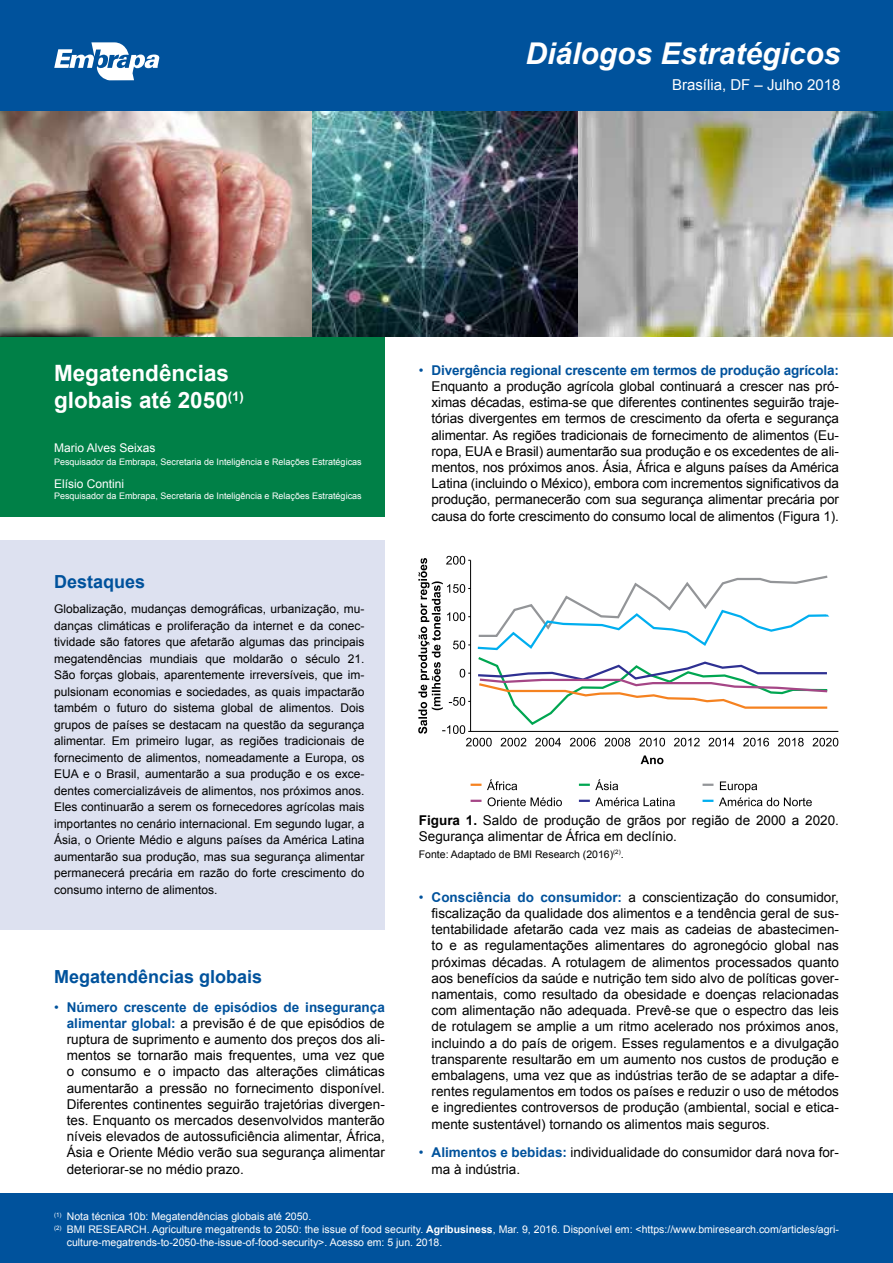
<style>
.page{position:relative;width:893px;height:1263px;background:#fff}
.page>*{position:absolute;margin:0;border:0;box-sizing:border-box;transform-origin:0 0}
.t1{font:italic 700 30px "Arial";color:#fff}
.t2{font:700 22.5px/27px "Arial";color:#fff}
.t3{font:700 18px "Arial";color:#00529c}
.t4{font:15px "Arial";color:#fff}
.t5{font:13.5px/16.2px "Arial";color:#000;text-align:justify}
.t6{font:12px/16.5px "Arial";color:#000;text-align:justify}
.t7{font:12px "Arial";color:#fff}
.t8{font:10.5px "Arial";color:#fff}
.t9{font:10.5px "Arial";color:#000}
.t10{font:9px "Arial";color:#fff}
.s1{color:#00529c}
.s2{font-weight:700;color:#00529c}
.s3{font-weight:700}
</style>
<div class="page">
<div style="left:0;top:337px;width:385px;height:180px;background:#008047"></div>
<div style="left:0;top:0;width:893px;height:111px;background:#00529c"></div>
<img style="left:0;top:111px;width:893px;height:226px">
<div style="left:0;top:540px;width:385px;height:389px;background:#dde1f0"></div>
<svg style="left:54px;top:42px;width:106px;height:38px"></svg>
<svg style="left:641px;top:755px;width:22px;height:9px"></svg>
<svg style="left:418px;top:556px;width:420px;height:190px"></svg>
<svg style="left:487px;top:779px;width:30px;height:11px"></svg>
<svg style="left:471px;top:784px;width:10px;height:2px"></svg>
<svg style="left:488px;top:797px;width:74px;height:9px"></svg>
<svg style="left:471px;top:800px;width:10px;height:2px"></svg>
<svg style="left:579px;top:779px;width:39px;height:11px"></svg>
<svg style="left:579px;top:797px;width:96px;height:9px"></svg>
<svg style="left:703px;top:784px;width:10px;height:2px"></svg>
<svg style="left:719px;top:781px;width:93px;height:25px"></svg>
<svg style="left:703px;top:800px;width:10px;height:2px"></svg>
<div style="left:0;top:1194px;width:893px;height:69px;background:#00529c"></div>
<h1 class="t1" style="left:525px;top:33px;width:317px">Diálogos Estratégicos</h1>
<p class="t4" style="left:672px;top:75px;width:170px">Brasília, DF – Julho 2018</p>
<h2 class="t2" style="left:54px;top:361px;width:191px">Megatendências globais até 2050<sup>(1)</sup></h2>
<p class="t7" style="left:54px;top:440px;width:103px">Mario Alves Seixas</p>
<p class="t10" style="left:54px;top:456px;width:309px">Pesquisador da Embrapa, Secretaria de Inteligência e Relações Estratégicas</p>
<p class="t7" style="left:54px;top:476px;width:72px">Elísio Contini</p>
<p class="t10" style="left:54px;top:490px;width:309px">Pesquisador da Embrapa, Secretaria de Inteligência e Relações Estratégicas</p>
<h3 class="t3" style="left:54px;top:570px;width:93px">Destaques</h3>
<p class="t6" style="left:54px;top:601px;width:312px">Globalização, mudanças demográficas, urbanização, mu&shy;danças climáticas e proliferação da internet e da conec&shy;tividade são fatores que afetarão algumas das principais megatendências mundiais que moldarão o século 21.<br>São forças globais, aparentemente irreversíveis, que im&shy;pulsionam economias e sociedades, as quais impactarão também o futuro do sistema global de alimentos. Dois grupos de países se destacam na questão da segurança alimentar. Em primeiro lugar, as regiões tradicionais de fornecimento de alimentos, nomeadamente a Europa, os EUA e o Brasil, aumentarão a sua produção e os exce&shy;dentes comercializáveis de alimentos, nos próximos anos.<br>Eles continuarão a serem os fornecedores agrícolas mais importantes no cenário internacional. Em segundo lugar, a Ásia, o Oriente Médio e alguns países da América Latina aumentarão sua produção, mas sua segurança alimentar permanecerá precária em razão do forte crescimento do consumo interno de alimentos.</p>
<h3 class="t3" style="left:54px;top:964px;width:210px">Megatendências globais</h3>
<p class="t5" style="left:67px;top:999px;width:320px;text-indent:-13px"><span class="s1">•</span> <span class="s2">Número crescente de episódios de insegurança alimentar global:</span> a previsão é de que episódios de ruptura de suprimento e aumento dos preços dos ali&shy;mentos se tornarão mais frequentes, uma vez que o consumo e o impacto das alterações climáticas aumentarão a pressão no fornecimento disponível.<br>Diferentes continentes seguirão trajetórias divergen&shy;tes. Enquanto os mercados desenvolvidos manterão níveis elevados de autossuficiência alimentar, África, Ásia e Oriente Médio verão sua segurança alimentar deteriorar-se no médio prazo.</p>
<p class="t5" style="left:432px;top:362px;width:409px;text-indent:-13px"><span class="s1">•</span> <span class="s2">Divergência regional crescente em termos de produção agrícola:<br></span>Enquanto a produção agrícola global continuará a crescer nas pró&shy;ximas décadas, estima-se que diferentes continentes seguirão traje&shy;tórias divergentes em termos de crescimento da oferta e segurança alimentar. As regiões tradicionais de fornecimento de alimentos (Eu&shy;ropa, EUA e Brasil) aumentarão sua produção e os excedentes de ali&shy;mentos, nos próximos anos. Ásia, África e alguns países da América Latina (incluindo o México), embora com incrementos significativos da produção, permanecerão com sua segurança alimentar precária por causa do forte crescimento do consumo local de alimentos (Figura 1).</p>
<p class="t5" style="left:419px;top:812px;width:422px"><span class="s3">Figura 1.</span> Saldo de produção de grãos por região de 2000 a 2020.<br>Segurança alimentar de África em declínio.</p>
<p class="t9" style="left:419px;top:847px;width:206px">Fonte: Adaptado de BMI Research (2016)<sup>(2)</sup>.</p>
<p class="t5" style="left:432px;top:889px;width:409px;text-indent:-13px"><span class="s1">•</span> <span class="s2">Consciência do consumidor:</span> a conscientização do consumidor, fiscalização da qualidade dos alimentos e a tendência geral de sus&shy;tentabilidade afetarão cada vez mais as cadeias de abastecimen&shy;to e as regulamentações alimentares do agronegócio global nas próximas décadas. A rotulagem de alimentos processados quanto aos benefícios da saúde e nutrição tem sido alvo de políticas gover&shy;namentais, como resultado da obesidade e doenças relacionadas com alimentação não adequada. Prevê-se que o espectro das leis de rotulagem se amplie a um ritmo acelerado nos próximos anos, incluindo a do país de origem. Esses regulamentos e a divulgação transparente resultarão em um aumento nos custos de produção e embalagens, uma vez que as indústrias terão de se adaptar a dife&shy;rentes regulamentos em todos os países e reduzir o uso de métodos e ingredientes controversos de produção (ambiental, social e etica&shy;mente sustentável) tornando os alimentos mais seguros.</p>
<p class="t5" style="left:432px;top:1145px;width:409px;text-indent:-13px"><span class="s1">•</span> <span class="s2">Alimentos e bebidas:</span> individualidade do consumidor dará nova for&shy;ma à indústria.</p>
<p class="t8" style="left:54px;top:1210px;width:259px"><sup>(1)</sup> Nota técnica 10b: Megatendências globais até 2050.</p>
<p class="t8" style="left:54px;top:1222px;width:786px"><sup>(2)</sup> BMI RESEARCH. Agriculture megatrends to 2050: the issue of food security. <span class="s3">Agribusiness</span>, Mar. 9, 2016. Disponível em: &lt;https://www.bmiresearch.com/articles/agri-</p>
<p class="t8" style="left:67px;top:1235px;width:377px">culture-megatrends-to-2050-the-issue-of-food-security&gt;. Acesso em: 5 jun. 2018.</p>
</div>
